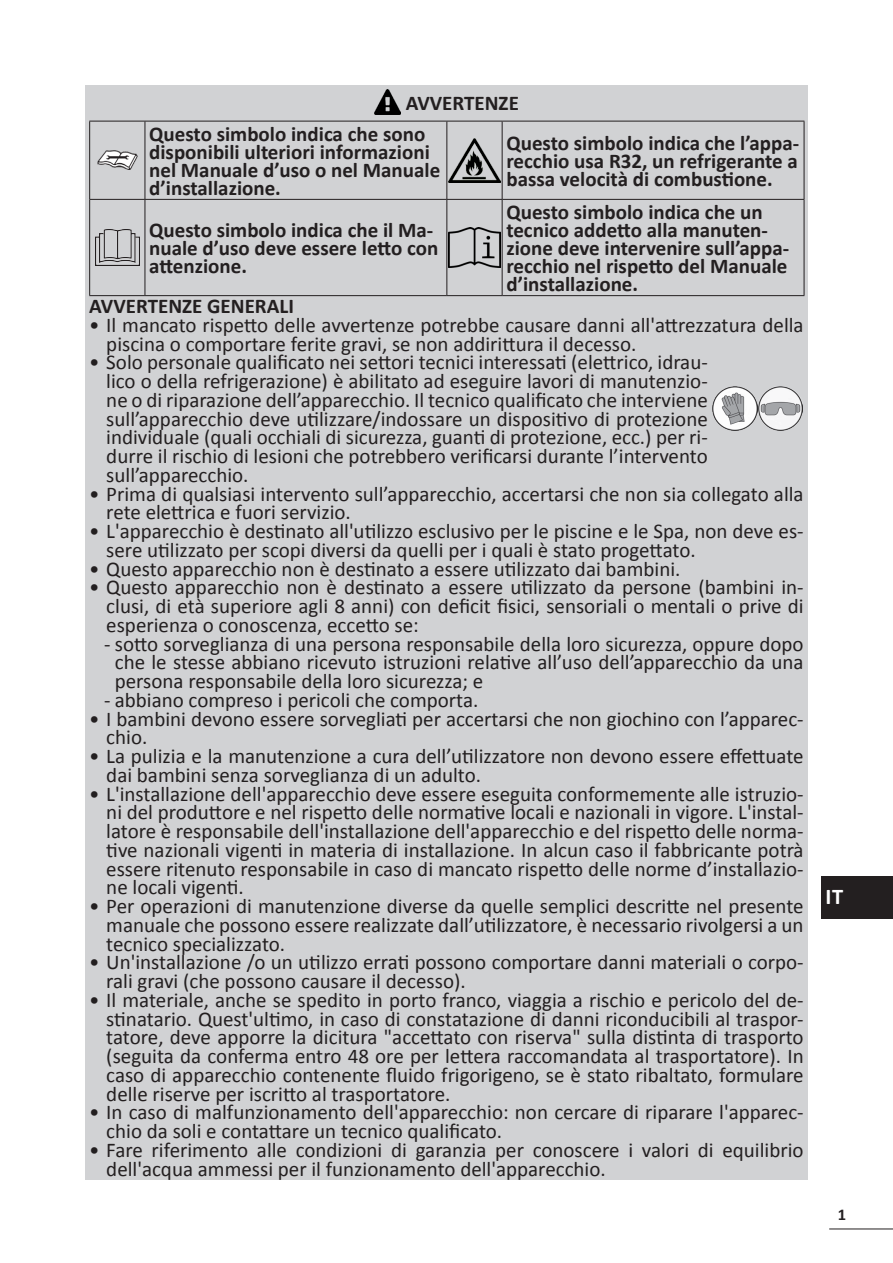
<style>
.page{position:relative;width:893px;height:1263px;background:#fff}
.page>*{position:absolute;margin:0;border:0;box-sizing:border-box;transform-origin:0 0}
.t1{font:700 22.5px "Calibri";color:#fff}
.t2{font:21px/18.8px "Calibri";color:#231f20}
.t3{font:700 21px/18px "Calibri";color:#231f20}
.t4{font:700 16.5px "Calibri";color:#231f20}
</style>
<div class="page">
<hr style="left:829px;top:1228px;width:64px;height:1px;background:#231f20">
<div style="left:85px;top:85px;width:723px;height:1095px;background:#d1d2d4"></div>
<img style="left:374px;top:90px;width:27px;height:24px">
<hr style="left:89px;top:121px;width:56px;height:1px;background:#231f20">
<hr style="left:89px;top:121px;width:1px;height:78px;background:#231f20">
<hr style="left:145px;top:121px;width:302px;height:1px;background:#231f20">
<hr style="left:145px;top:121px;width:1px;height:78px;background:#231f20">
<hr style="left:447px;top:121px;width:55px;height:1px;background:#231f20">
<hr style="left:446px;top:121px;width:1px;height:78px;background:#231f20">
<hr style="left:502px;top:121px;width:302px;height:1px;background:#231f20">
<hr style="left:502px;top:121px;width:1px;height:78px;background:#231f20">
<hr style="left:804px;top:121px;width:1px;height:78px;background:#231f20">
<hr style="left:89px;top:199px;width:56px;height:1px;background:#231f20">
<hr style="left:89px;top:200px;width:1px;height:95px;background:#231f20">
<hr style="left:145px;top:199px;width:302px;height:1px;background:#231f20">
<hr style="left:145px;top:200px;width:1px;height:95px;background:#231f20">
<hr style="left:447px;top:199px;width:55px;height:1px;background:#231f20">
<hr style="left:446px;top:200px;width:1px;height:95px;background:#231f20">
<hr style="left:502px;top:199px;width:302px;height:1px;background:#231f20">
<hr style="left:502px;top:200px;width:1px;height:95px;background:#231f20">
<hr style="left:804px;top:200px;width:1px;height:95px;background:#231f20">
<hr style="left:89px;top:295px;width:56px;height:1px;background:#231f20">
<hr style="left:145px;top:295px;width:302px;height:1px;background:#231f20">
<hr style="left:447px;top:295px;width:55px;height:1px;background:#231f20">
<hr style="left:502px;top:295px;width:302px;height:1px;background:#231f20">
<img style="left:97px;top:151px;width:41px;height:18px">
<img style="left:449px;top:138px;width:51px;height:44px">
<img style="left:96px;top:229px;width:43px;height:37px">
<img style="left:448px;top:228px;width:53px;height:39px">
<img style="left:759px;top:386px;width:44px;height:44px">
<img style="left:713px;top:386px;width:44px;height:44px">
<div style="left:821px;top:876px;width:72px;height:42px;background:#231f20"></div>
<p class="t3" style="left:149px;top:88px;width:371px;line-height:30.6px;text-indent:257px">AVVERTENZE<br>Questo simbolo indica che sono</p>
<p class="t3" style="left:149px;top:143px;width:293px">disponibili ulteriori informazioni nel Manuale d’uso o nel Manuale d’installazione.</p>
<p class="t3" style="left:506px;top:134px;width:294px;text-align:justify">Questo simbolo indica che l’appa&shy;recchio usa R32, un refrigerante a bassa velocità di combustione.</p>
<p class="t3" style="left:149px;top:221px;width:291px">Questo simbolo indica che il Ma&shy;nuale d’uso deve essere letto con attenzione.</p>
<p class="t3" style="left:506px;top:203px;width:284px">Questo simbolo indica che un tecnico addetto alla manuten&shy;zione deve intervenire sull’appa&shy;recchio nel rispetto del Manuale d’installazione.</p>
<p class="t3" style="left:89px;top:297px;width:206px">AVVERTENZE GENERALI</p>
<p class="t2" style="left:106px;top:315px;width:699px;text-indent:-17px">• Il mancato rispetto delle avvertenze potrebbe causare danni all'attrezzatura della piscina o comportare ferite gravi, se non addirittura il decesso.</p>
<p class="t2" style="left:106px;top:353px;width:603px;text-align:justify;text-indent:-17px">• Solo personale qualificato nei settori tecnici interessati (elettrico, idrau&shy;lico o della refrigerazione) è abilitato ad eseguire lavori di manutenzio&shy;ne o di riparazione dell’apparecchio. Il tecnico qualificato che interviene sull’apparecchio deve utilizzare/indossare un dispositivo di protezione individuale (quali occhiali di sicurezza, guanti di protezione, ecc.) per ri&shy;durre il rischio di lesioni che potrebbero verificarsi durante l’intervento sull’apparecchio.</p>
<p class="t2" style="left:106px;top:484px;width:699px;text-indent:-17px">• Prima di qualsiasi intervento sull’apparecchio, accertarsi che non sia collegato alla rete elettrica e fuori servizio.</p>
<p class="t2" style="left:106px;top:522px;width:699px;text-indent:-17px">• L'apparecchio è destinato all'utilizzo esclusivo per le piscine e le Spa, non deve es&shy;sere utilizzato per scopi diversi da quelli per i quali è stato progettato.</p>
<p class="t2" style="left:89px;top:559px;width:593px">• Questo apparecchio non è destinato a essere utilizzato dai bambini.</p>
<p class="t2" style="left:106px;top:578px;width:699px;text-align:justify;text-indent:-17px">• Questo apparecchio non è destinato a essere utilizzato da persone (bambini in&shy;clusi, di età superiore agli 8 anni) con deficit fisici, sensoriali o mentali o prive di esperienza o conoscenza, eccetto se:</p>
<p class="t2" style="left:115px;top:634px;width:690px;text-align:justify;text-indent:-11px">- sotto sorveglianza di una persona responsabile della loro sicurezza, oppure dopo che le stesse abbiano ricevuto istruzioni relative all’uso dell’apparecchio da una persona responsabile della loro sicurezza; e</p>
<p class="t2" style="left:104px;top:690px;width:376px">- abbiano compreso i pericoli che comporta.</p>
<p class="t2" style="left:106px;top:709px;width:699px;text-indent:-17px">• I bambini devono essere sorvegliati per accertarsi che non giochino con l’apparec&shy;chio.</p>
<p class="t2" style="left:106px;top:747px;width:699px;text-indent:-17px">• La pulizia e la manutenzione a cura dell’utilizzatore non devono essere effettuate dai bambini senza sorveglianza di un adulto.</p>
<p class="t2" style="left:106px;top:784px;width:699px;text-align:justify;text-indent:-17px">• L'installazione dell'apparecchio deve essere eseguita conformemente alle istruzio&shy;ni del produttore e nel rispetto delle normative locali e nazionali in vigore. L'instal&shy;latore è responsabile dell'installazione dell'apparecchio e del rispetto delle norma&shy;tive nazionali vigenti in materia di installazione. In alcun caso il fabbricante potrà essere ritenuto responsabile in caso di mancato rispetto delle norme d’installazio&shy;ne locali vigenti.</p>
<p class="t2" style="left:106px;top:897px;width:699px;text-align:justify;text-indent:-17px">• Per operazioni di manutenzione diverse da quelle semplici descritte nel presente manuale che possono essere realizzate dall’utilizzatore, è necessario rivolgersi a un tecnico specializzato.</p>
<p class="t2" style="left:106px;top:953px;width:699px;text-indent:-17px">• Un'installazione /o un utilizzo errati possono comportare danni materiali o corpo&shy;rali gravi (che possono causare il decesso).</p>
<p class="t2" style="left:106px;top:990px;width:699px;text-align:justify;text-indent:-17px">• Il materiale, anche se spedito in porto franco, viaggia a rischio e pericolo del de&shy;stinatario. Quest'ultimo, in caso di constatazione di danni riconducibili al traspor&shy;tatore, deve apporre la dicitura "accettato con riserva" sulla distinta di trasporto (seguita da conferma entro 48 ore per lettera raccomandata al trasportatore). In caso di apparecchio contenente fluido frigorigeno, se è stato ribaltato, formulare delle riserve per iscritto al trasportatore.</p>
<p class="t2" style="left:106px;top:1103px;width:699px;text-indent:-17px">• In caso di malfunzionamento dell'apparecchio: non cercare di riparare l'apparec&shy;chio da soli e contattare un tecnico qualificato.</p>
<p class="t2" style="left:106px;top:1140px;width:699px;text-indent:-17px">• Fare riferimento alle condizioni di garanzia per conoscere i valori di equilibrio dell'acqua ammessi per il funzionamento dell'apparecchio.</p>
<p class="t1" style="left:825px;top:882px;width:20px">IT</p>
<p class="t4" style="left:838px;top:1204px;width:10px">1</p>
</div>
